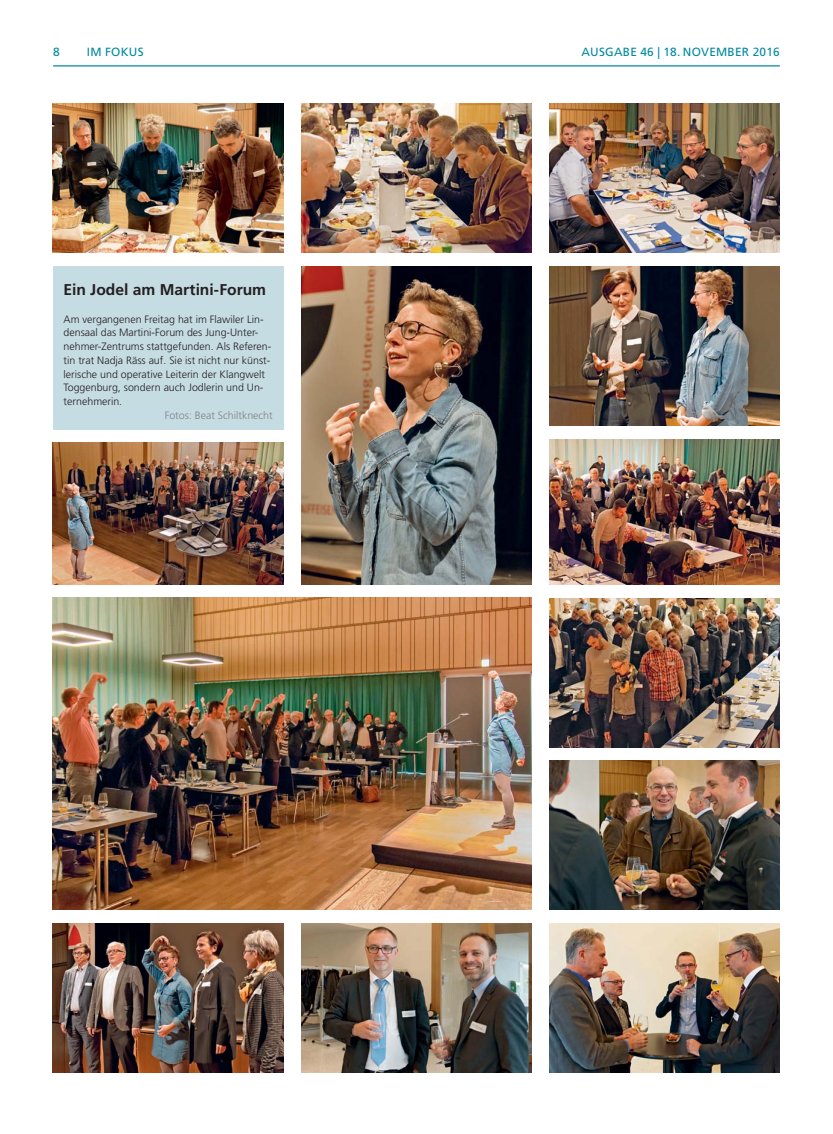
<style>
.page{position:relative;width:833px;height:1134px;background:#fff}
.page>*{position:absolute;margin:0;border:0;box-sizing:border-box;transform-origin:0 0}
.t1{font:700 15.62px "Frutiger LT Std";color:#231f20}
.t2{font:11.88px "Frutiger LT Std";letter-spacing:.02em;color:#0089a1}
.t3{font:300 10.62px/13.8px "Frutiger LT Std";color:#231f20}
.t4{font:300 10.62px "Frutiger LT Std";color:#808285}
</style>
<div class="page">
<div style="left:53px;top:266px;width:230px;height:164px;background:#c6dce3"></div>
<hr style="left:53px;top:65px;width:727px;height:1px;background:#0089a1">
<img style="left:53px;top:104px;width:230px;height:149px">
<img style="left:301px;top:104px;width:230px;height:149px">
<img style="left:549px;top:104px;width:231px;height:149px">
<img style="left:549px;top:439px;width:231px;height:146px">
<img style="left:53px;top:598px;width:478px;height:311px">
<img style="left:549px;top:598px;width:231px;height:149px">
<img style="left:53px;top:443px;width:230px;height:142px">
<img style="left:53px;top:923px;width:230px;height:149px">
<img style="left:549px;top:266px;width:231px;height:160px">
<img style="left:549px;top:761px;width:231px;height:149px">
<img style="left:549px;top:923px;width:231px;height:149px">
<img style="left:301px;top:923px;width:230px;height:149px">
<img style="left:301px;top:266px;width:230px;height:319px">
<p class="t2" style="left:53px;top:46px;width:8px">8</p>
<p class="t2" style="left:87px;top:46px;width:58px">IM FOKUS</p>
<p class="t2" style="left:581px;top:46px;width:200px">AUSGABE 46 | 18. NOVEMBER 2016</p>
<h1 class="t1" style="left:64px;top:282px;width:204px">Ein Jodel am Martini-Forum</h1>
<p class="t3" style="left:64px;top:313px;width:209px">Am vergangenen Freitag hat im Flawiler Lin&shy;densaal das Martini-Forum des Jung-Unter&shy;nehmer-Zentrums stattgefunden. Als Referen&shy;tin trat Nadja Räss auf. Sie ist nicht nur künst&shy;lerische und operative Leiterin der Klangwelt Toggenburg, sondern auch Jodlerin und Un&shy;ternehmerin.</p>
<p class="t4" style="left:165px;top:410px;width:110px">Fotos: Beat Schiltknecht</p>
</div>
